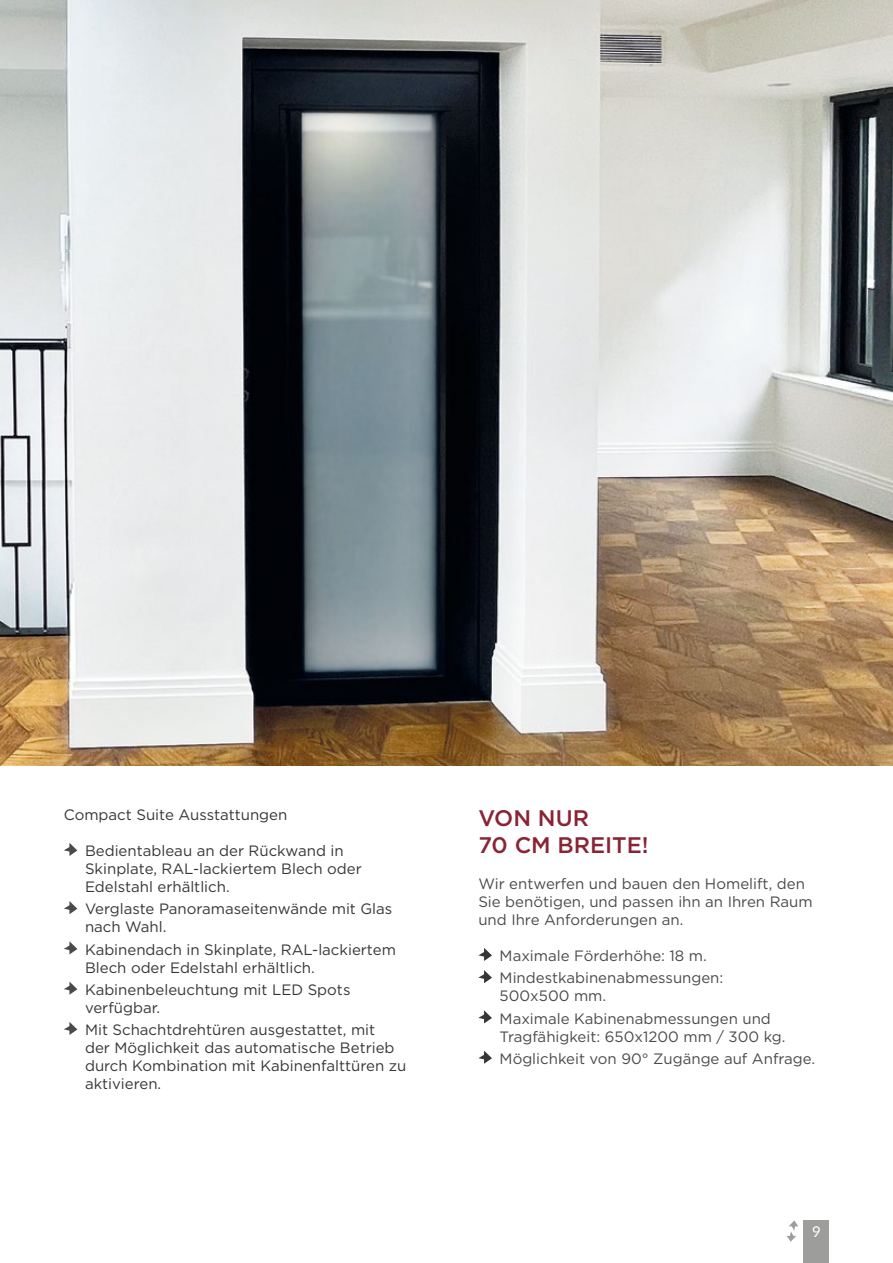
<style>
.page{position:relative;width:893px;height:1263px;background:#fff}
.page>*{position:absolute;margin:0;border:0;box-sizing:border-box;transform-origin:0 0}
.t1{font:500 22.5px/27px "Gotham";color:#8a2333}
.t2{font:15px/18px "Gotham";color:#373636}
.t3{font:15px/22.2px "Gotham";color:#4a4a49}
.t4{font:15px "Lato";color:#fff}
</style>
<div class="page">
<div style="left:804px;top:1220px;width:25px;height:43px;background:#9d9d9c"></div>
<svg style="left:787px;top:1220px;width:11px;height:22px"></svg>
<img style="left:0;top:0;width:893px;height:765px">
<svg style="left:478px;top:948px;width:14px;height:13px"></svg>
<svg style="left:478px;top:970px;width:14px;height:13px"></svg>
<svg style="left:478px;top:1010px;width:14px;height:13px"></svg>
<svg style="left:478px;top:1050px;width:14px;height:14px"></svg>
<svg style="left:64px;top:843px;width:13px;height:13px"></svg>
<svg style="left:64px;top:901px;width:13px;height:13px"></svg>
<svg style="left:64px;top:941px;width:13px;height:13px"></svg>
<svg style="left:64px;top:981px;width:13px;height:14px"></svg>
<svg style="left:64px;top:1022px;width:13px;height:13px"></svg>
<p class="t2" style="left:64px;top:805px;width:225px">Compact Suite Ausstattungen</p>
<p class="t2" style="left:85px;top:841px;width:278px">Bedientableau an der Rückwand in<br>Skinplate, RAL-lackiertem Blech oder<br>Edelstahl erhältlich.</p>
<p class="t2" style="left:85px;top:900px;width:309px">Verglaste Panoramaseitenwände mit Glas nach Wahl.</p>
<p class="t2" style="left:85px;top:940px;width:312px">Kabinendach in Skinplate, RAL-lackiertem<br>Blech oder Edelstahl erhältlich.</p>
<p class="t2" style="left:85px;top:980px;width:267px">Kabinenbeleuchtung mit LED Spots verfügbar.</p>
<p class="t2" style="left:85px;top:1020px;width:323px">Mit Schachtdrehtüren ausgestattet, mit<br>der Möglichkeit das automatische Betrieb durch Kombination mit Kabinenfalttüren zu aktivieren.</p>
<h1 class="t1" style="left:478px;top:804px;width:172px">VON NUR<br>70 CM BREITE!</h1>
<p class="t3" style="left:478px;top:874px;width:336px;line-height:18px">Wir entwerfen und bauen den Homelift, den<br>Sie benötigen, und passen ihn an Ihren Raum und Ihre Anforderungen an.</p>
<p class="t3" style="left:500px;top:944px;width:225px">Maximale Förderhöhe: 18 m.<br>Mindestkabinenabmessungen:</p>
<p class="t3" style="left:500px;top:984px;width:273px">500x500 mm.<br>Maximale Kabinenabmessungen und</p>
<p class="t3" style="left:500px;top:1025px;width:317px">Tragfähigkeit: 650x1200 mm / 300 kg.<br>Möglichkeit von 90° Zugänge auf Anfrage.</p>
<p class="t4" style="left:812px;top:1221px;width:10px">9</p>
</div>
